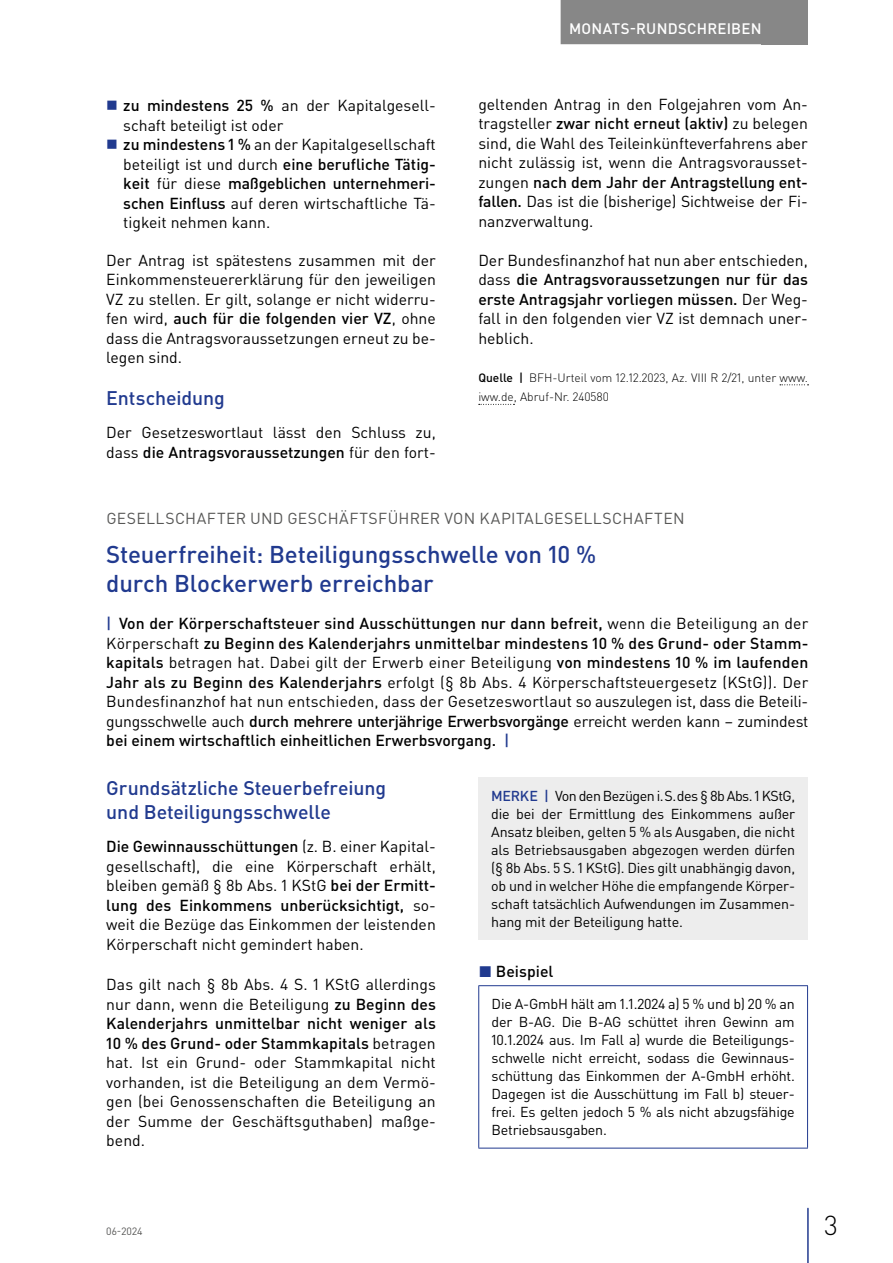
<style>
.page{position:relative;width:893px;height:1263px;background:#fff}
.page>*{position:absolute;margin:0;border:0;box-sizing:border-box;transform-origin:0 0}
.t1{font:300 27px "DIN Pro";color:#000}
.t2{font:500 24px/28.5px "DIN Pro";letter-spacing:-.005em;color:#213a8f}
.t3{font:500 19.5px/24px "DIN Pro";letter-spacing:-.005em;color:#213a8f}
.t4{font:15.75px/19.5px "DIN Pro";color:#000;text-align:justify}
.t5{font:500 15.75px/19.5px "DIN Pro";color:#000;text-align:justify}
.t6{font:15.75px "DIN Pro";letter-spacing:.025em;color:#575756}
.t7{font:500 15px "DIN Pro";letter-spacing:.015em;color:#fff}
.t8{font:14.25px/18px "DIN Pro";letter-spacing:-.015em;color:#000;text-align:justify}
.t9{font:300 12px/19.5px "DIN Pro";color:#000}
.t10{font:10.5px "DIN Pro";color:#575756}
.s1{font-weight:500}
.s2{color:#213a8f}
.s3{font-weight:400}
.s4{font-weight:500;color:#213a8f}
</style>
<div class="page">
<div style="left:762px;top:0;width:46px;height:44px;background:#878787"></div>
<hr style="left:807px;top:1208px;width:2px;height:55px;background:#213a8f">
<div style="left:561px;top:0;width:209px;height:44px;background:#878787"></div>
<svg style="left:780px;top:384px;width:28px;height:1px"></svg>
<svg style="left:479px;top:404px;width:35px;height:1px"></svg>
<div style="left:478px;top:777px;width:330px;height:163px;background:#ededed"></div>
<hr style="left:478px;top:985px;width:330px;height:1px;background:#213a8f">
<hr style="left:478px;top:986px;width:1px;height:162px;background:#213a8f">
<hr style="left:807px;top:986px;width:1px;height:162px;background:#213a8f">
<hr style="left:478px;top:1148px;width:330px;height:1px;background:#213a8f">
<p class="t4" style="left:123px;top:95px;width:314px;text-align:left"><span class="s1">zu mindestens 25 %</span> an der Kapitalgesell&shy;schaft beteiligt ist oder<br><span class="s1">zu mindestens 1 %</span> an der Kapitalgesellschaft beteiligt ist und durch <span class="s1">eine berufliche Tätig&shy;keit</span> für diese <span class="s1">maßgeblichen unternehmeri&shy;schen Einfluss</span> auf deren wirtschaftliche Tä&shy;tigkeit nehmen kann.</p>
<p class="t4" style="left:106px;top:250px;width:331px">Der Antrag ist spätestens zusammen mit der Einkommensteuererklärung für den jeweiligen VZ zu stellen. Er gilt, solange er nicht widerru&shy;fen wird, <span class="s1">auch für die folgenden vier VZ</span>, ohne dass die Antragsvoraussetzungen erneut zu be&shy;legen sind.</p>
<p class="t3" style="left:106px;top:385px;width:120px">Entscheidung</p>
<p class="t4" style="left:106px;top:422px;width:331px">Der Gesetzeswortlaut lässt den Schluss zu, dass <span class="s1">die Antragsvoraussetzungen</span> für den fort-</p>
<p class="t7" style="left:569px;top:18px;width:194px">MONATS-RUNDSCHREIBEN</p>
<p class="t4" style="left:478px;top:94px;width:331px">geltenden Antrag in den Folgejahren vom An&shy;tragsteller <span class="s1">zwar nicht erneut (aktiv)</span> zu belegen sind, die Wahl des Teileinkünfteverfahrens aber nicht zulässig ist, wenn die Antragsvorausset&shy;zungen <span class="s1">nach dem Jahr der Antragstellung ent&shy;fallen.</span> Das ist die (bisherige) Sichtweise der Fi&shy;nanzverwaltung.</p>
<p class="t4" style="left:478px;top:250px;width:331px">Der Bundesfinanzhof hat nun aber entschieden, dass <span class="s1">die Antragsvoraussetzungen nur für das erste Antragsjahr vorliegen müssen.</span> Der Weg&shy;fall in den folgenden vier VZ ist demnach uner&shy;heblich.</p>
<p class="t9" style="left:478px;top:367px;width:331px"><span class="s1">Quelle |</span> BFH-Urteil vom 12.12.2023, Az. VIII R 2/21, unter www. iww.de, Abruf-Nr. 240580</p>
<p class="t6" style="left:106px;top:508px;width:580px">GESELLSCHAFTER UND GESCHÄFTSFÜHRER VON KAPITALGESELLSCHAFTEN</p>
<h2 class="t2" style="left:106px;top:539px;width:491px">Steuerfreiheit: Beteiligungsschwelle von 10 % durch Blockerwerb erreichbar</h2>
<p class="t5" style="left:106px;top:613px;width:704px"><span class="s2">|</span> Von der Körperschaftsteuer sind Ausschüttungen nur dann befreit, <span class="s3">wenn die Beteiligung an der Körperschaft</span> zu Beginn des Kalenderjahrs unmittelbar mindestens 10 % des Grund- oder Stamm&shy;kapitals <span class="s3">betragen hat. Dabei gilt der Erwerb einer Beteiligung</span> von mindestens 10 % im laufenden Jahr als zu Beginn des Kalenderjahrs <span class="s3">erfolgt (§ 8b Abs. 4 Körperschaftsteuergesetz (KStG)). Der Bundesfinanzhof hat nun entschieden, dass der Gesetzeswortlaut so auszulegen ist, dass die Beteili&shy;gungsschwelle auch</span> durch mehrere unterjährige Erwerbsvorgänge <span class="s3">erreicht werden kann – zumindest </span>bei einem wirtschaftlich einheitlichen Erwerbsvorgang. <span class="s2">|</span></p>
<p class="t3" style="left:106px;top:775px;width:281px">Grundsätzliche Steuerbefreiung und Beteiligungsschwelle</p>
<p class="t4" style="left:106px;top:836px;width:331px"><span class="s1">Die Gewinnausschüttungen</span> (z. B. einer Kapital&shy;gesellschaft), die eine Körperschaft erhält, bleiben gemäß § 8b Abs. 1 KStG <span class="s1">bei der Ermitt&shy;lung des Einkommens unberücksichtigt,</span> so&shy;weit die Bezüge das Einkommen der leistenden Körperschaft nicht gemindert haben.</p>
<p class="t4" style="left:106px;top:974px;width:331px">Das gilt nach § 8b Abs. 4 S. 1 KStG allerdings nur dann, wenn die Beteiligung <span class="s1">zu Beginn des Kalenderjahrs unmittelbar nicht weniger als 10 % des Grund- oder Stammkapitals</span> betragen hat. Ist ein Grund- oder Stammkapital nicht vorhanden, ist die Beteiligung an dem Vermö&shy;gen (bei Genossenschaften die Beteiligung an der Summe der Geschäftsguthaben) maßge&shy;bend.</p>
<p class="t8" style="left:491px;top:786px;width:306px"><span class="s4">MERKE |</span> Von den Bezügen i.S.des § 8b Abs. 1 KStG, die bei der Ermittlung des Einkommens außer Ansatz bleiben, gelten 5 % als Ausgaben, die nicht als Betriebsausgaben abgezogen werden dürfen (§ 8b Abs. 5 S. 1 KStG). Dies gilt unabhängig davon, ob und in welcher Höhe die empfangende Körper&shy;schaft tatsächlich Aufwendungen im Zusammen&shy;hang mit der Beteiligung hatte.</p>
<p class="t5" style="left:479px;top:961px;width:76px"><span class="s2">◼</span> Beispiel</p>
<p class="t8" style="left:491px;top:994px;width:305px">Die A-GmbH hält am 1.1.2024 a) 5 % und b) 20 % an der B-AG. Die B-AG schüttet ihren Gewinn am 10.1.2024 aus. Im Fall a) wurde die Beteiligungs&shy;schwelle nicht erreicht, sodass die Gewinnaus&shy;schüttung das Einkommen der A-GmbH erhöht.<br>Dagegen ist die Ausschüttung im Fall b) steuer&shy;frei. Es gelten jedoch 5 % als nicht abzugsfähige Betriebsausgaben.</p>
<p class="t10" style="left:106px;top:1224px;width:38px">06-2024</p>
<h1 class="t1" style="left:824px;top:1207px;width:15px">3</h1>
</div>
